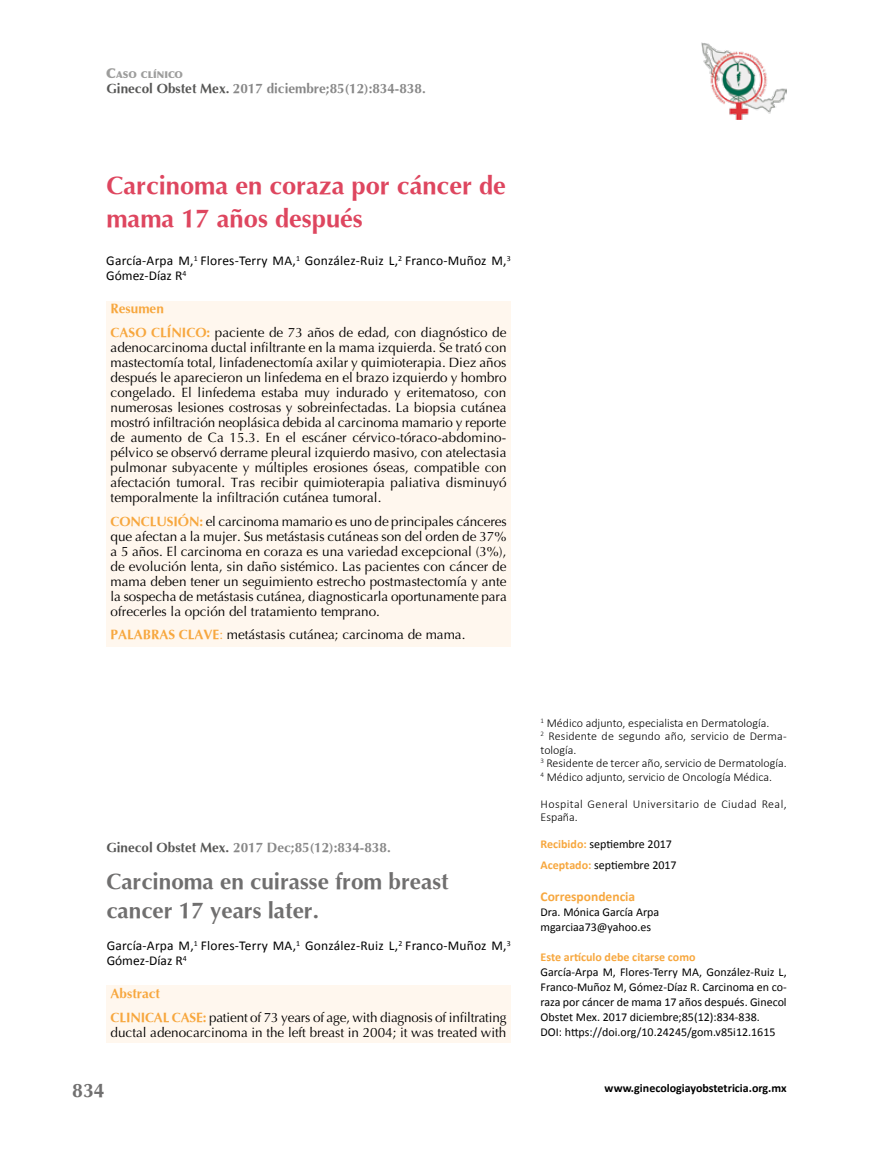
<style>
.page{position:relative;width:893px;height:1149px;background:#fff}
.page>*{position:absolute;margin:0;border:0;box-sizing:border-box;transform-origin:0 0}
.t1{font:700 25.5px/33px "Optima";color:#de465f}
.t2{font:700 22.5px/28.5px "Optima";color:#706f6f}
.t3{font:700 19.5px "Optima";color:#706f6f}
.t4{font:13.5px/15px "Optima";color:#000}
.t5{font:13.5px/15px "Calibri";letter-spacing:.015em;color:#000}
.t6{font:700 13.5px "Optima";color:#878787}
.t7{font:700 13.5px "Calibri";color:#f7a73e}
.t8{font:12px/15px "Calibri";color:#000}
.t9{font:300 12px/13.5px "Calibri";color:#000}
.t10{font:300 12px/13.5px "Calibri";letter-spacing:.035em;color:#000}
.t11{font:700 12px "Calibri";color:#000}
.t12{font:700 12px "Calibri";color:#f7a73e}
.t13{font:900 9.45px "Optima";color:#9d9d9c}
.s1{font-size:13.5px}
.s2{color:#575756}
.s3{font-weight:700;color:#f7a73e}
.s4{color:#f7a73e}
</style>
<div class="page">
<img style="left:702px;top:43px;width:85px;height:76px">
<div style="left:106px;top:301px;width:405px;height:345px;background:#fff7ee"></div>
<div style="left:106px;top:985px;width:405px;height:57px;background:#fff7ee"></div>
<p class="t13" style="left:106px;top:69px;width:78px"><span class="s1">C</span>ASO CLÍNICO</p>
<p class="t6" style="left:106px;top:81px;width:321px"><span class="s2">Ginecol Obstet Mex.</span> 2017 diciembre;85(12):834-838.</p>
<h1 class="t1" style="left:106px;top:169px;width:401px">Carcinoma en coraza por cáncer de mama 17 años después</h1>
<p class="t5" style="left:106px;top:253px;width:406px">García-Arpa M,<sup>1</sup> Flores-Terry MA,<sup>1</sup> González-Ruiz L,<sup>2</sup> Franco-Muñoz M,<sup>3<br></sup>Gómez-Díaz R<sup>4</sup></p>
<p class="t4" style="left:111px;top:297px;width:397px;line-height:23.5px"><span class="s3">Resumen<br>CASO CLÍNICO:</span> paciente de 73 años de edad, con diagnóstico de</p>
<p class="t4" style="left:111px;top:340px;width:398px;text-align:justify">adenocarcinoma ductal infiltrante en la mama izquierda. Se trató con mastectomía total, linfadenectomía axilar y quimioterapia. Diez años después le aparecieron un linfedema en el brazo izquierdo y hombro congelado. El linfedema estaba muy indurado y eritematoso, con numerosas lesiones costrosas y sobreinfectadas. La biopsia cutánea mostró infiltración neoplásica debida al carcinoma mamario y reporte de aumento de Ca 15.3. En el escáner cérvico-tóraco-abdomino&shy;pélvico se observó derrame pleural izquierdo masivo, con atelectasia pulmonar subyacente y múltiples erosiones óseas, compatible con afectación tumoral. Tras recibir quimioterapia paliativa disminuyó temporalmente la infiltración cutánea tumoral.</p>
<p class="t4" style="left:111px;top:513px;width:398px;text-align:justify"><span class="s3">CONCLUSIÓN:</span> el carcinoma mamario es uno de principales cánceres que afectan a la mujer. Sus metástasis cutáneas son del orden de 37% a 5 años. El carcinoma en coraza es una variedad excepcional (3%), de evolución lenta, sin daño sistémico. Las pacientes con cáncer de mama deben tener un seguimiento estrecho postmastectomía y ante la sospecha de metástasis cutánea, diagnosticarla oportunamente para ofrecerles la opción del tratamiento temprano.</p>
<p class="t4" style="left:111px;top:627px;width:356px"><span class="s3">PALABRAS CLAVE</span><span class="s4">:</span> metástasis cutánea; carcinoma de mama.</p>
<p class="t6" style="left:106px;top:839px;width:286px"><span class="s2">Ginecol Obstet Mex.</span> 2017 Dec;85(12):834-838.</p>
<h2 class="t2" style="left:106px;top:867px;width:344px">Carcinoma en cuirasse from breast cancer 17 years later.</h2>
<p class="t5" style="left:107px;top:937px;width:406px">García-Arpa M,<sup>1</sup> Flores-Terry MA,<sup>1</sup> González-Ruiz L,<sup>2</sup> Franco-Muñoz M,<sup>3<br></sup>Gómez-Díaz R<sup>4</sup></p>
<p class="t4" style="left:111px;top:981px;width:397px;line-height:23.5px"><span class="s3">Abstract<br>CLINICAL CASE:</span> patient of 73 years of age, with diagnosis of infiltrating</p>
<p class="t4" style="left:111px;top:1024px;width:397px">ductal adenocarcinoma in the left breast in 2004; it was treated with</p>
<p class="t9" style="left:541px;top:715px;width:248px"><sup>1</sup> Médico adjunto, especialista en Dermatología.<br><sup>2</sup> Residente de segundo año, servicio de Derma&shy;tología.<br><sup>3</sup> Residente de tercer año, servicio de Dermatología.<br><sup>4</sup> Médico adjunto, servicio de Oncología Médica.</p>
<p class="t10" style="left:541px;top:796px;width:248px">Hospital General Universitario de Ciudad Real,<br>España.</p>
<p class="t8" style="left:541px;top:833px;width:138px;line-height:21px"><span class="s3">Recibido:</span> septiembre 2017<br><span class="s3">Aceptado:</span> septiembre 2017</p>
<p class="t7" style="left:541px;top:887px;width:96px">Correspondencia</p>
<p class="t8" style="left:541px;top:904px;width:120px">Dra. Mónica García Arpa mgarciaa73@yahoo.es</p>
<p class="t12" style="left:541px;top:949px;width:156px">Este artículo debe citarse como</p>
<p class="t8" style="left:541px;top:964px;width:248px">García-Arpa M, Flores-Terry MA, González-Ruiz L, Franco-Muñoz M, Gómez-Díaz R. Carcinoma en co&shy;raza por cáncer de mama 17 años después. Ginecol Obstet Mex. 2017 diciembre;85(12):834-838.<br>DOI: https://doi.org/10.24245/gom.v85i12.1615</p>
<h3 class="t3" style="left:72px;top:1079px;width:34px">834</h3>
<p class="t11" style="left:605px;top:1079px;width:184px">www.ginecologiayobstetricia.org.mx</p>
</div>
